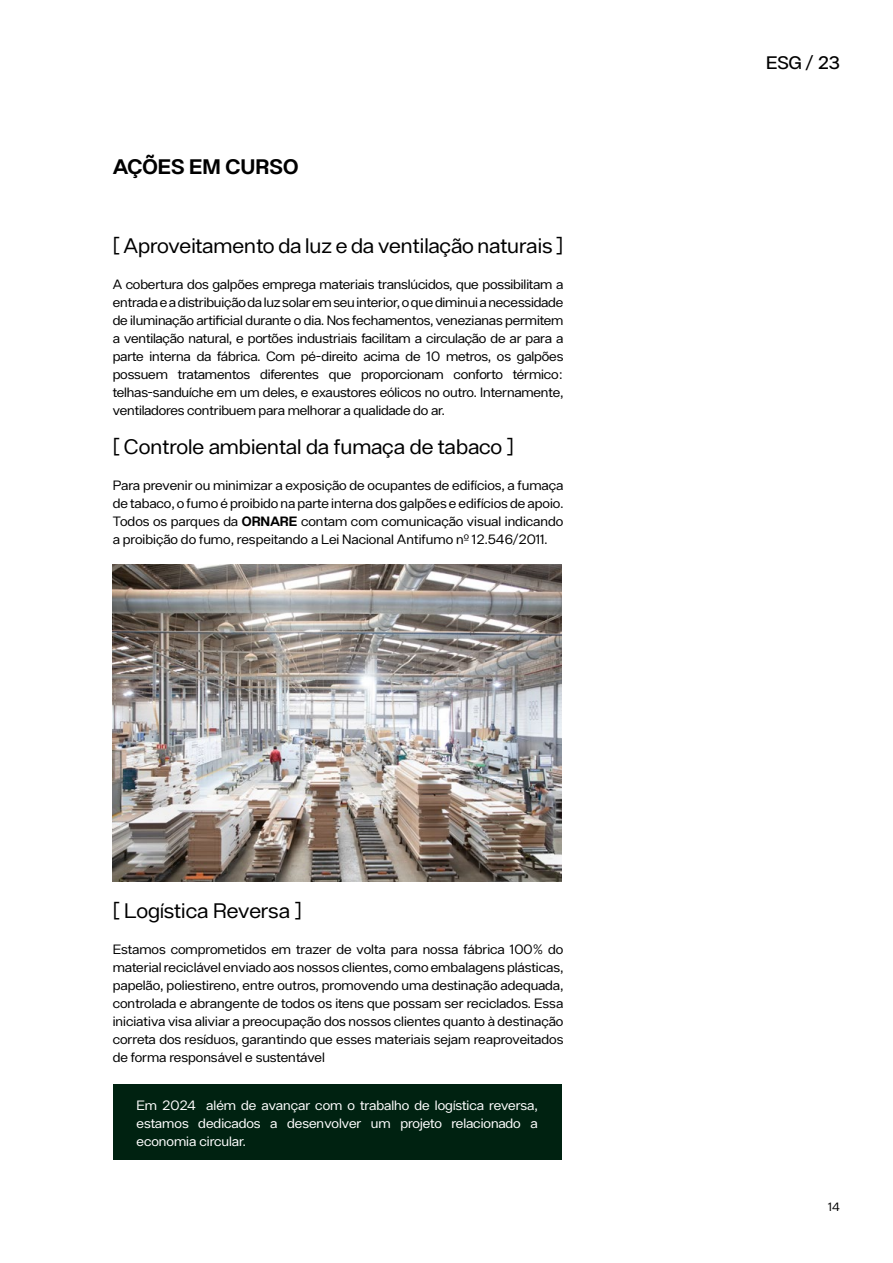
<style>
.page{position:relative;width:893px;height:1263px;background:#fff}
.page>*{position:absolute;margin:0;border:0;box-sizing:border-box;transform-origin:0 0}
.t1{font:21px "Helonik";letter-spacing:-.005em;color:#000}
.t2{font:700 21px "Helonik";color:#000}
.t3{font:500 18.15px "Helonik";color:#000}
.t4{font:13.5px/18px "Helonik";letter-spacing:-.01em;color:#000;text-align:justify}
.t5{font:13.5px/18px "Helonik";letter-spacing:-.005em;color:#fff;text-align:justify}
.t6{font:12px "Helonik";color:#000}
.s1{font-weight:700}
</style>
<div class="page">
<img style="left:113px;top:564px;width:448px;height:317px">
<div style="left:113px;top:1084px;width:449px;height:76px;background:#021"></div>
<h1 class="t2" style="left:113px;top:154px;width:187px">AÇÕES EM CURSO</h1>
<h1 class="t1" style="left:113px;top:233px;width:452px">[ Aproveitamento da luz e da ventilação naturais ]</h1>
<p class="t4" style="left:113px;top:275px;width:452px">A cobertura dos galpões emprega materiais translúcidos, que possibilitam a entrada e a distribuição da luz solar em seu interior, o que diminui a necessidade de iluminação artificial durante o dia. Nos fechamentos, venezianas permitem a ventilação natural, e portões industriais facilitam a circulação de ar para a parte interna da fábrica. Com pé-direito acima de 10 metros, os galpões possuem tratamentos diferentes que proporcionam conforto térmico: telhas-sanduíche em um deles, e exaustores eólicos no outro. Internamente, ventiladores contribuem para melhorar a qualidade do ar.</p>
<h1 class="t1" style="left:113px;top:434px;width:403px">[ Controle ambiental da fumaça de tabaco ]</h1>
<p class="t4" style="left:113px;top:476px;width:452px">Para prevenir ou minimizar a exposição de ocupantes de edifícios, a fumaça de tabaco, o fumo é proibido na parte interna dos galpões e edifícios de apoio.<br>Todos os parques da <span class="s1">ORNARE</span> contam com comunicação visual indicando a proibição do fumo, respeitando a Lei Nacional Antifumo nº 12.546/2011.</p>
<h1 class="t1" style="left:113px;top:898px;width:191px">[ Logística Reversa ]</h1>
<p class="t4" style="left:113px;top:940px;width:452px">Estamos comprometidos em trazer de volta para nossa fábrica 100% do material reciclável enviado aos nossos clientes, como embalagens plásticas, papelão, poliestireno, entre outros, promovendo uma destinação adequada, controlada e abrangente de todos os itens que possam ser reciclados. Essa iniciativa visa aliviar a preocupação dos nossos clientes quanto à destinação correta dos resíduos, garantindo que esses materiais sejam reaproveitados de forma responsável e sustentável</p>
<p class="t5" style="left:137px;top:1095px;width:403px">Em 2024 além de avançar com o trabalho de logística reversa, estamos dedicados a desenvolver um projeto relacionado a economia circular.</p>
<h2 class="t3" style="left:766px;top:52px;width:75px">ESG / 23</h2>
<p class="t6" style="left:828px;top:1200px;width:13px">14</p>
</div>
